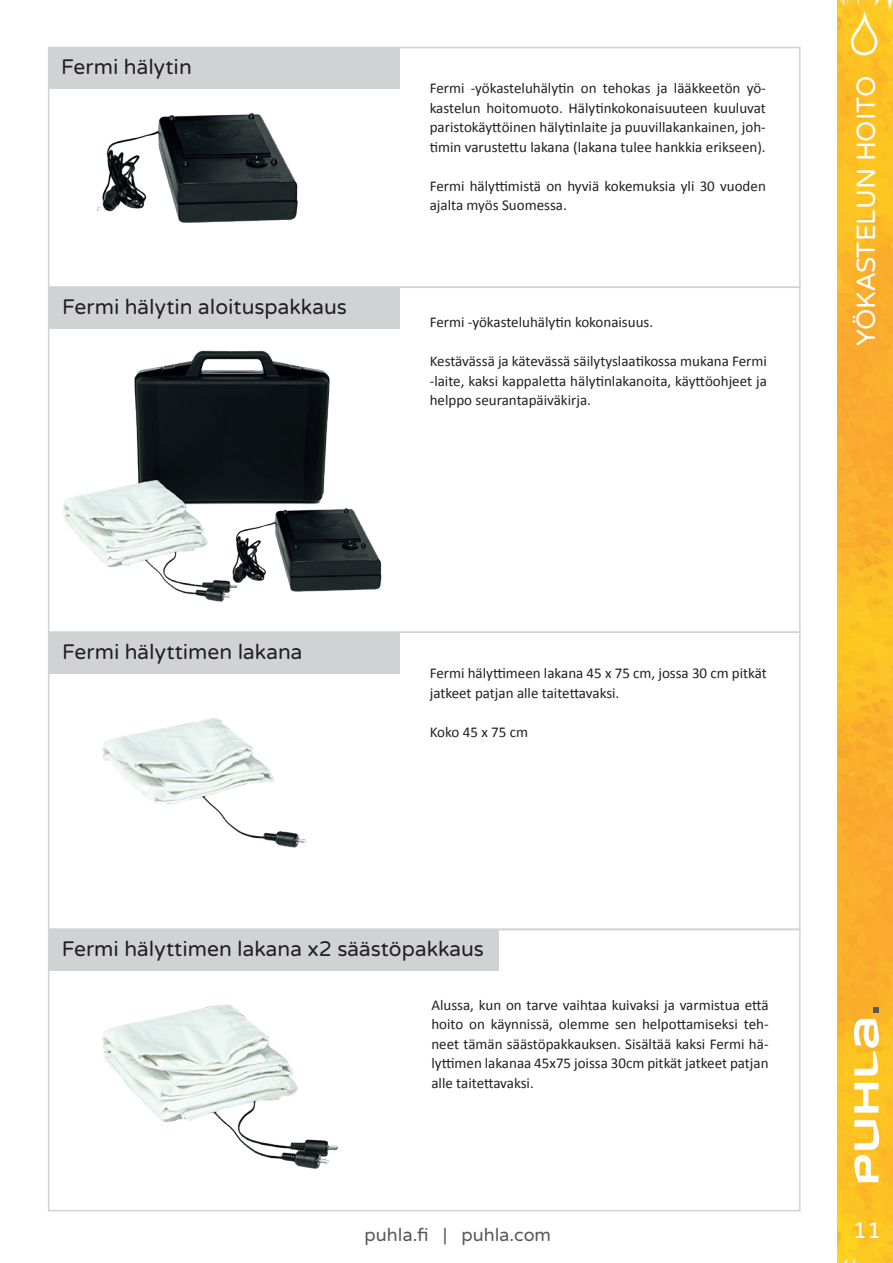
<style>
.page{position:relative;width:893px;height:1263px;background:#fff}
.page>*{position:absolute;margin:0;border:0;box-sizing:border-box;transform-origin:0 0}
.t1{font:26.4px "Varela Round";color:#fff}
.t2{font:22.5px "Varela Round";color:#fff}
.t3{font:21px "Varela Round";color:#231f20}
.t4{font:18px "Varela Round";color:#57585a}
.t5{font:15px/19.5px "Calibri";color:#231f20;text-align:justify}
</style>
<div class="page">
<img style="left:837px;top:0;width:56px;height:1263px">
<svg style="left:854px;top:1120px;width:25px;height:62px"></svg>
<svg style="left:854px;top:1083px;width:25px;height:29px"></svg>
<svg style="left:854px;top:1019px;width:25px;height:56px"></svg>
<svg style="left:873px;top:1007px;width:6px;height:6px"></svg>
<svg style="left:851px;top:12px;width:26px;height:43px"></svg>
<div style="left:48px;top:631px;width:753px;height:299px;border:2px solid #d1d2d4"></div>
<div style="left:48px;top:47px;width:352px;height:41px;background:#d1d2d4"></div>
<div style="left:49px;top:287px;width:350px;height:42px;background:#d1d2d4"></div>
<div style="left:49px;top:632px;width:350px;height:42px;background:#d1d2d4"></div>
<div style="left:48px;top:929px;width:753px;height:282px;border:2px solid #d1d2d4"></div>
<div style="left:48px;top:929px;width:451px;height:42px;background:#d1d2d4"></div>
<img style="left:98px;top:113px;width:200px;height:110px">
<img style="left:48px;top:338px;width:334px;height:291px">
<img style="left:102px;top:718px;width:204px;height:130px">
<img style="left:102px;top:1004px;width:236px;height:165px">
<h3 class="t3" style="left:61px;top:54px;width:132px">Fermi hälytin</h3>
<h3 class="t3" style="left:62px;top:295px;width:286px">Fermi hälytin aloituspakkaus</h3>
<p class="t5" style="left:430px;top:78px;width:338px">Fermi -yökasteluhälytin on tehokas ja lääkkeetön yö&shy;kastelun hoitomuoto. Hälytinkokonaisuuteen kuuluvat paristokäyttöinen hälytinlaite ja puuvillakankainen, joh&shy;timin varustettu lakana (lakana tulee hankkia erikseen).</p>
<p class="t5" style="left:430px;top:176px;width:338px">Fermi hälyttimistä on hyviä kokemuksia yli 30 vuoden ajalta myös Suomessa.</p>
<p class="t5" style="left:430px;top:312px;width:225px">Fermi -yökasteluhälytin kokonaisuus.</p>
<p class="t5" style="left:430px;top:351px;width:339px">Kestävässä ja kätevässä säilytyslaatikossa mukana Fermi -laite, kaksi kappaletta hälytinlakanoita, käyttöohjeet ja helppo seurantapäiväkirja.</p>
<h1 class="t1" style="left:851px;top:346px;width:272px;rotate:-90deg">YÖKASTELUN HOITO</h1>
<h3 class="t3" style="left:62px;top:640px;width:242px">Fermi hälyttimen lakana</h3>
<p class="t5" style="left:430px;top:663px;width:339px">Fermi hälyttimeen lakana 45 x 75 cm, jossa 30 cm pitkät jatkeet patjan alle taitettavaksi.</p>
<p class="t5" style="left:430px;top:722px;width:100px">Koko 45 x 75 cm</p>
<h3 class="t3" style="left:62px;top:937px;width:424px">Fermi hälyttimen lakana x2 säästöpakkaus</h3>
<p class="t5" style="left:431px;top:995px;width:339px">Alussa, kun on tarve vaihtaa kuivaksi ja varmistua että hoito on käynnissä, olemme sen helpottamiseksi teh&shy;neet tämän säästöpakkauksen. Sisältää kaksi Fermi hä&shy;lyttimen lakanaa 45x75 joissa 30cm pitkät jatkeet patjan alle taitettavaksi.</p>
<p class="t4" style="left:365px;top:1224px;width:188px">puhla.fi | puhla.com</p>
<h2 class="t2" style="left:853px;top:1217px;width:30px">11</h2>
</div>
